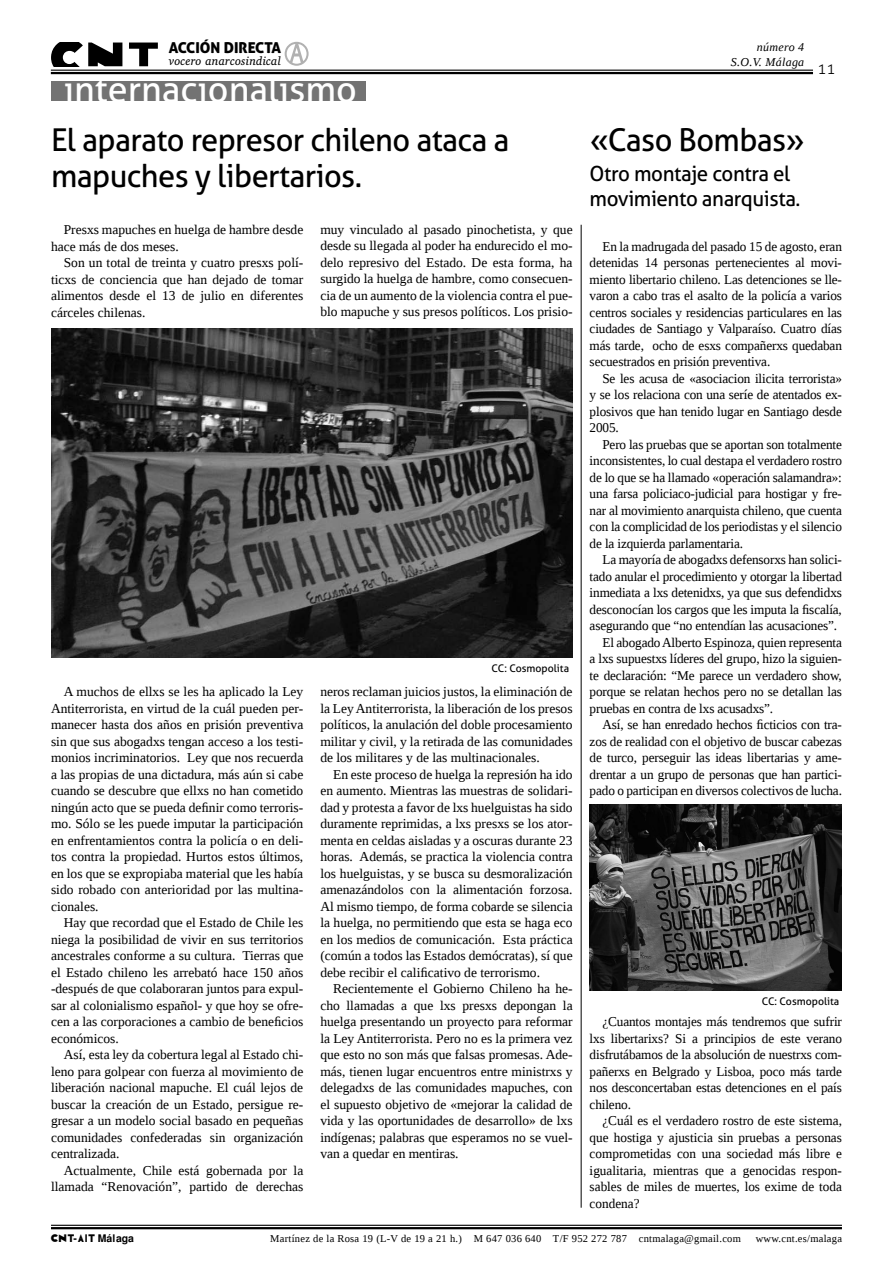
<style>
.page{position:relative;width:893px;height:1263px;background:#fff}
.page>*{position:absolute;margin:0;border:0;box-sizing:border-box;transform-origin:0 0}
.t1{font:36px "Aller";color:#fff}
.t2{font:31.5px/36px "Aller";letter-spacing:-.02em;color:#000}
.t3{font:21px/25.5px "Aller";letter-spacing:-.02em;color:#000}
.t4{font:15px "Aller Display";color:#000}
.t5{font:300 15px "Aller";color:#000}
.t6{font:13.5px/16.5px "Liberation Serif";letter-spacing:-.01em;color:#000;text-align:justify}
.t7{font:12px "Apparatus SIL Italic";letter-spacing:.015em;color:#000}
.t8{font:italic 12px/15px "Liberation Serif";letter-spacing:.025em;color:#000;text-align:right}
.t9{font:10.5px "Liberation Serif";letter-spacing:.025em;color:#000}
.t10{font:10.5px "Aller";color:#000}
.t11{font:10.5px "libertaria CNT";letter-spacing:.06em;color:#000}
</style>
<div class="page">
<hr style="left:51px;top:1227px;width:791px;height:2px;background:#000">
<hr style="left:51px;top:1225px;width:791px;height:1px;background:#000">
<svg style="left:285px;top:42px;width:24px;height:24px"></svg>
<hr style="left:51px;top:72px;width:762px;height:2px;background:#000">
<hr style="left:51px;top:70px;width:762px;height:1px;background:#000">
<svg style="left:51px;top:43px;width:71px;height:23px"></svg>
<svg style="left:129px;top:43px;width:29px;height:23px"></svg>
<div style="left:51px;top:81px;width:314px;height:19px;background:#737373"></div>
<img style="left:590px;top:805px;width:252px;height:186px">
<img style="left:51px;top:328px;width:522px;height:330px">
<hr style="left:581px;top:225px;width:1px;height:983px;background:#000">
<p class="t4" style="left:169px;top:38px;width:114px">ACCIÓN DIRECTA</p>
<p class="t7" style="left:169px;top:55px;width:114px">vocero anarcosindical</p>
<h1 class="t1" style="left:64px;top:67px;width:295px">internacionalismo</h1>
<p class="t8" style="left:731px;top:39px;width:75px">número 4<br>S.O.V. Málaga</p>
<h2 class="t2" style="left:51px;top:122px;width:460px">El aparato represor chileno ataca a mapuches y libertarios.</h2>
<h2 class="t2" style="left:590px;top:122px;width:217px">«Caso Bombas»</h2>
<h3 class="t3" style="left:590px;top:160px;width:212px">Otro montaje contra el movimiento anarquista.</h3>
<p class="t5" style="left:818px;top:60px;width:19px">11</p>
<p class="t6" style="left:51px;top:221px;width:254px;text-indent:13px">Presxs mapuches en huelga de hambre desde hace más de dos meses.</p>
<p class="t6" style="left:51px;top:254px;width:254px;text-indent:13px">Son un total de treinta y cuatro presxs polí&shy;ticxs de conciencia que han dejado de tomar alimentos desde el 13 de julio en diferentes cárceles chilenas.</p>
<p class="t6" style="left:51px;top:683px;width:254px;text-indent:13px">A muchos de ellxs se les ha aplicado la Ley Antiterrorista, en virtud de la cuál pueden per&shy;manecer hasta dos años en prisión preventiva sin que sus abogadxs tengan acceso a los testi&shy;monios incriminatorios. Ley que nos recuerda a las propias de una dictadura, más aún si cabe cuando se descubre que ellxs no han cometido ningún acto que se pueda definir como terroris&shy;mo. Sólo se les puede imputar la participación en enfrentamientos contra la policía o en deli&shy;tos contra la propiedad. Hurtos estos últimos, en los que se expropiaba material que les había sido robado con anterioridad por las multina&shy;cionales.</p>
<p class="t6" style="left:51px;top:914px;width:254px;text-indent:13px">Hay que recordad que el Estado de Chile les niega la posibilidad de vivir en sus territorios ancestrales conforme a su cultura. Tierras que el Estado chileno les arrebató hace 150 años -después de que colaboraran juntos para expul&shy;sar al colonialismo español- y que hoy se ofre&shy;cen a las corporaciones a cambio de beneficios económicos.</p>
<p class="t6" style="left:51px;top:1046px;width:254px;text-indent:13px">Así, esta ley da cobertura legal al Estado chi&shy;leno para golpear con fuerza al movimiento de liberación nacional mapuche. El cuál lejos de buscar la creación de un Estado, persigue re&shy;gresar a un modelo social basado en pequeñas comunidades confederadas sin organización centralizada.</p>
<p class="t6" style="left:51px;top:1162px;width:254px;text-align:right">Actualmente, Chile está gobernada por la llamada “Renovación”, partido de derechas</p>
<p class="t6" style="left:320px;top:221px;width:254px">muy vinculado al pasado pinochetista, y que desde su llegada al poder ha endurecido el mo&shy;delo represivo del Estado. De esta forma, ha surgido la huelga de hambre, como consecuen&shy;cia de un aumento de la violencia contra el pue&shy;blo mapuche y sus presos políticos. Los prisio-</p>
<p class="t10" style="left:492px;top:661px;width:79px">CC: Cosmopolita</p>
<p class="t6" style="left:320px;top:683px;width:254px">neros reclaman juicios justos, la eliminación de la Ley Antiterrorista, la liberación de los presos políticos, la anulación del doble procesamiento militar y civil, y la retirada de las comunidades de los militares y de las multinacionales.</p>
<p class="t6" style="left:320px;top:766px;width:254px;text-indent:13px">En este proceso de huelga la represión ha ido en aumento. Mientras las muestras de solidari&shy;dad y protesta a favor de lxs huelguistas ha sido duramente reprimidas, a lxs presxs se los ator&shy;menta en celdas aisladas y a oscuras durante 23 horas. Además, se practica la violencia contra los huelguistas, y se busca su desmoralización amenazándolos con la alimentación forzosa.<br>Al mismo tiempo, de forma cobarde se silencia la huelga, no permitiendo que esta se haga eco en los medios de comunicación. Esta práctica (común a todos las Estados demócratas), sí que debe recibir el calificativo de terrorismo.</p>
<p class="t6" style="left:320px;top:980px;width:254px;text-indent:13px">Recientemente el Gobierno Chileno ha he&shy;cho llamadas a que lxs presxs depongan la huelga presentando un proyecto para reformar la Ley Antiterrorista. Pero no es la primera vez que esto no son más que falsas promesas. Ade&shy;más, tienen lugar encuentros entre ministrxs y delegadxs de las comunidades mapuches, con el supuesto objetivo de «mejorar la calidad de vida y las oportunidades de desarrollo» de lxs indígenas; palabras que esperamos no se vuel&shy;van a quedar en mentiras.</p>
<p class="t6" style="left:590px;top:238px;width:254px;text-indent:13px">En la madrugada del pasado 15 de agosto, eran detenidas 14 personas pertenecientes al movi&shy;miento libertario chileno. Las detenciones se lle&shy;varon a cabo tras el asalto de la policía a varios centros sociales y residencias particulares en las ciudades de Santiago y Valparaíso. Cuatro días más tarde, ocho de esxs compañerxs quedaban secuestrados en prisión preventiva.</p>
<p class="t6" style="left:590px;top:370px;width:254px;text-indent:13px">Se les acusa de «asociacion ilicita terrorista» y se los relaciona con una seríe de atentados ex&shy;plosivos que han tenido lugar en Santiago desde 2005.</p>
<p class="t6" style="left:590px;top:436px;width:254px;text-indent:13px">Pero las pruebas que se aportan son totalmente inconsistentes, lo cual destapa el verdadero rostro de lo que se ha llamado «operación salamandra»: una farsa policiaco-judicial para hostigar y fre&shy;nar al movimiento anarquista chileno, que cuenta con la complicidad de los periodistas y el silencio de la izquierda parlamentaria.</p>
<p class="t6" style="left:602px;top:551px;width:241px">La mayoría de abogadxs defensorxs han solici-</p>
<p class="t6" style="left:590px;top:568px;width:254px">tado anular el procedimiento y otorgar la libertad</p>
<p class="t6" style="left:590px;top:584px;width:254px">inmediata a lxs detenidxs, ya que sus defendidxs</p>
<p class="t6" style="left:590px;top:601px;width:254px">desconocían los cargos que les imputa la fiscalía,</p>
<p class="t6" style="left:590px;top:617px;width:249px">asegurando que “no entendían las acusaciones”.</p>
<p class="t6" style="left:602px;top:634px;width:241px">El abogado Alberto Espinoza, quien representa</p>
<p class="t6" style="left:590px;top:650px;width:254px">a lxs supuestxs líderes del grupo, hizo la siguien-</p>
<p class="t6" style="left:590px;top:667px;width:254px">te declaración: “Me parece un verdadero show,</p>
<p class="t6" style="left:590px;top:683px;width:254px">porque se relatan hechos pero no se detallan las</p>
<p class="t6" style="left:590px;top:700px;width:185px">pruebas en contra de lxs acusadxs”.</p>
<p class="t6" style="left:602px;top:716px;width:241px">Así, se han enredado hechos ficticios con tra-</p>
<p class="t6" style="left:590px;top:733px;width:254px">zos de realidad con el objetivo de buscar cabezas</p>
<p class="t6" style="left:590px;top:749px;width:254px">de turco, perseguir las ideas libertarias y ame-</p>
<p class="t6" style="left:590px;top:766px;width:254px">drentar a un grupo de personas que han partici-</p>
<p class="t6" style="left:590px;top:782px;width:254px">pado o participan en diversos colectivos de lucha.</p>
<p class="t10" style="left:762px;top:995px;width:79px">CC: Cosmopolita</p>
<p class="t6" style="left:590px;top:1013px;width:254px;text-indent:13px">¿Cuantos montajes más tendremos que sufrir lxs libertarixs? Si a principios de este verano disfrutábamos de la absolución de nuestrxs com&shy;pañerxs en Belgrado y Lisboa, poco más tarde nos desconcertaban estas detenciones en el país chileno.</p>
<p class="t6" style="left:590px;top:1112px;width:254px;text-indent:13px">¿Cuál es el verdadero rostro de este sistema, que hostiga y ajusticia sin pruebas a personas comprometidas con una sociedad más libre e igualitaria, mientras que a genocidas respon&shy;sables de miles de muertes, los exime de toda condena?</p>
<p class="t11" style="left:51px;top:1229px;width:85px">CNT-AIT Málaga</p>
<p class="t9" style="left:270px;top:1231px;width:472px">Martínez de la Rosa 19 (L-V de 19 a 21 h.) M 647 036 640 T/F 952 272 787 cntmalaga@gmail.com</p>
<p class="t9" style="left:756px;top:1231px;width:88px">www.cnt.es/malaga</p>
</div>
